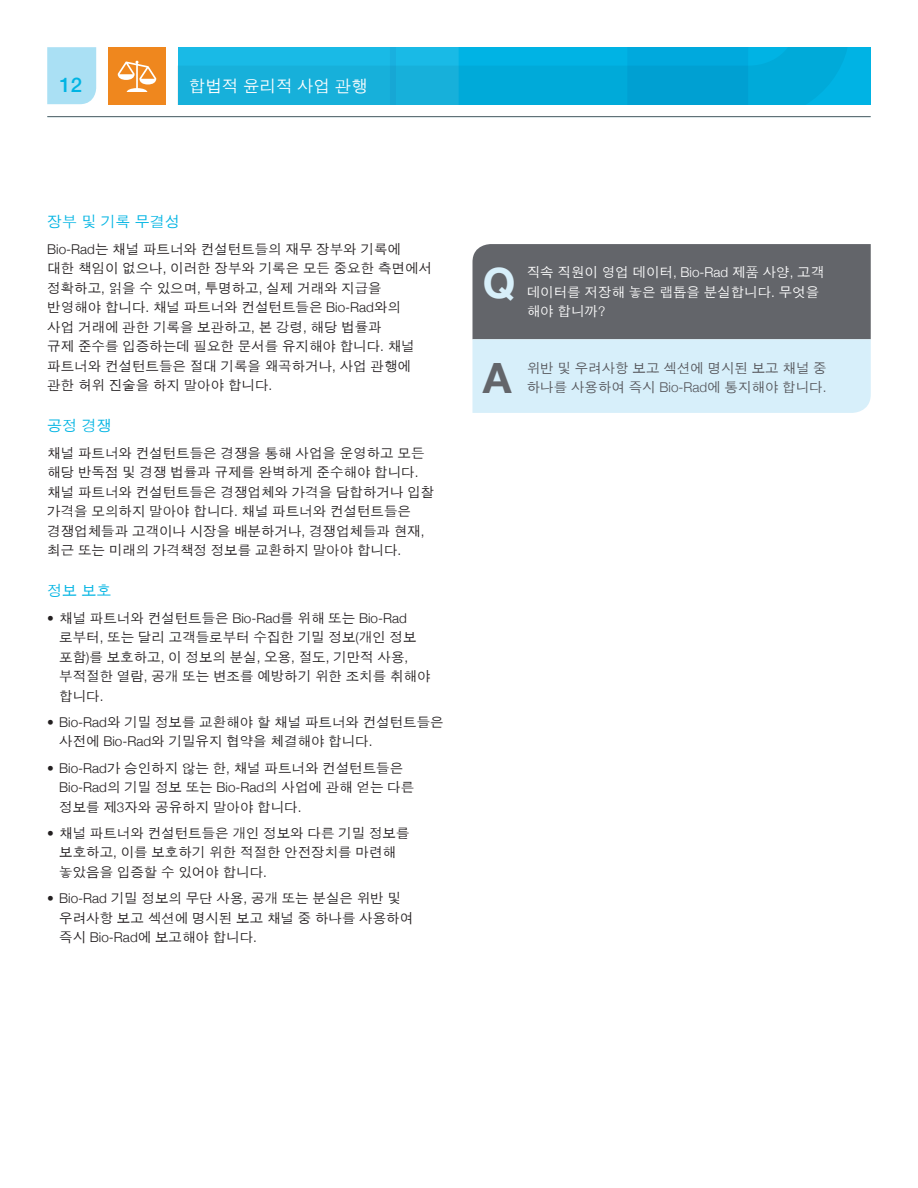
<style>
.page{position:relative;width:918px;height:1188px;background:#fff}
.page>*{position:absolute;margin:0;border:0;box-sizing:border-box;transform-origin:0 0}
.t1{font:700 42px "Helvetica Neue LT Std";color:#d7effa}
.t2{font:700 42px "Helvetica Neue LT Std";color:#63656a}
.t3{font:500 20.25px "Helvetica Neue LT Std";color:#00b4e3}
.t4{font:16.5px "Apple Gothic";color:#fff}
.t5{font:15px "Apple Gothic";color:#00b4e3}
.t6{font:13.5px/19.5px "Apple Gothic";color:#231f20}
.t7{font:13.5px/19.5px "Apple Gothic";color:#fff}
.t8{font:13.5px/19.5px "Apple Gothic";color:#54555a}
.t9{font:13.5px "Apple Gothic";letter-spacing:-.045em;color:#fff}
.s1{font-family:"Helvetica Neue";font-weight:300}
</style>
<div class="page">
<svg style="left:178px;top:47px;width:693px;height:57px;background:#09addb"></svg>
<hr style="left:47px;top:114px;width:826px;height:4px;background:#006e8a;opacity:.25">
<div style="left:47px;top:47px;width:49px;height:57px;background:#aae0f4"></div>
<div style="left:108px;top:47px;width:58px;height:57px;background:#ef871e"></div>
<svg style="left:118px;top:61px;width:38px;height:31px"></svg>
<svg style="left:472px;top:244px;width:399px;height:169px;background:#96a1a9"></svg>
<h2 class="t3" style="left:60px;top:73px;width:24px">12</h2>
<p class="t4" style="left:189px;top:76px;width:180px">합법적 윤리적 사업 관행</p>
<p class="t5" style="left:47px;top:214px;width:134px">장부 및 기록 무결성</p>
<p class="t6" style="left:47px;top:239px;width:386px"><span class="s1">Bio-Rad</span>는 채널 파트너와 컨설턴트들의 재무 장부와 기록에<br>대한 책임이 없으나<span class="s1">,</span> 이러한 장부와 기록은 모든 중요한 측면에서 정확하고<span class="s1">,</span> 읽을 수 있으며<span class="s1">,</span> 투명하고<span class="s1">,</span> 실제 거래와 지급을 반영해야 합니다<span class="s1">.</span> 채널 파트너와 컨설턴트들은 <span class="s1">Bio-Rad</span>와의<br>사업 거래에 관한 기록을 보관하고<span class="s1">,</span> 본 강령<span class="s1">,</span> 해당 법률과<br>규제 준수를 입증하는데 필요한 문서를 유지해야 합니다<span class="s1">.</span> 채널 파트너와 컨설턴트들은 절대 기록을 왜곡하거나<span class="s1">,</span> 사업 관행에 관한 허위 진술을 하지 말아야 합니다<span class="s1">.</span></p>
<p class="t5" style="left:47px;top:418px;width:66px">공정 경쟁</p>
<p class="t6" style="left:47px;top:443px;width:389px">채널 파트너와 컨설턴트들은 경쟁을 통해 사업을 운영하고 모든 해당 반독점 및 경쟁 법률과 규제를 완벽하게 준수해야 합니다<span class="s1">. </span>채널 파트너와 컨설턴트들은 경쟁업체와 가격을 담합하거나 입찰 가격을 모의하지 말아야 합니다<span class="s1">.</span> 채널 파트너와 컨설턴트들은 경쟁업체들과 고객이나 시장을 배분하거나<span class="s1">,</span> 경쟁업체들과 현재<span class="s1">, </span>최근 또는 미래의 가격책정 정보를 교환하지 말아야 합니다<span class="s1">.</span></p>
<p class="t5" style="left:47px;top:583px;width:66px">정보 보호</p>
<p class="t6" style="left:59px;top:608px;width:373px;text-indent:-12px"><span class="s1">•</span> 채널 파트너와 컨설턴트들은 <span class="s1">Bio-Rad</span>를 위해 또는 <span class="s1">Bio-Rad </span>로부터<span class="s1">,</span> 또는 달리 고객들로부터 수집한 기밀 정보<span class="s1">(</span>개인 정보 포함<span class="s1">)</span>를 보호하고<span class="s1">,</span> 이 정보의 분실<span class="s1">,</span> 오용<span class="s1">,</span> 절도<span class="s1">,</span> 기만적 사용<span class="s1">, </span>부적절한 열람<span class="s1">,</span> 공개 또는 변조를 예방하기 위한 조치를 취해야 합니다<span class="s1">.</span></p>
<p class="t6" style="left:59px;top:713px;width:386px;text-indent:-12px"><span class="s1">• Bio-Rad</span>와 기밀 정보를 교환해야 할 채널 파트너와 컨설턴트들은 사전에 <span class="s1">Bio-Rad</span>와 기밀유지 협약을 체결해야 합니다<span class="s1">.</span></p>
<p class="t6" style="left:59px;top:758px;width:357px;text-indent:-12px"><span class="s1">• Bio-Rad</span>가 승인하지 않는 한<span class="s1">,</span> 채널 파트너와 컨설턴트들은<br><span class="s1">Bio-Rad</span>의 기밀 정보 또는 <span class="s1">Bio-Rad</span>의 사업에 관해 얻는 다른 정보를 제<span class="s1">3</span>자와 공유하지 말아야 합니다<span class="s1">.</span></p>
<p class="t6" style="left:59px;top:824px;width:352px;text-indent:-12px"><span class="s1">•</span> 채널 파트너와 컨설턴트들은 개인 정보와 다른 기밀 정보를 보호하고<span class="s1">,</span> 이를 보호하기 위한 적절한 안전장치를 마련해 놓았음을 입증할 수 있어야 합니다<span class="s1">.</span></p>
<p class="t6" style="left:59px;top:889px;width:356px;text-indent:-12px"><span class="s1">• Bio-Rad</span> 기밀 정보의 무단 사용<span class="s1">,</span> 공개 또는 분실은 위반 및 우려사항 보고 섹션에 명시된 보고 채널 중 하나를 사용하여 즉시 <span class="s1">Bio-Rad</span>에 보고해야 합니다<span class="s1">.</span></p>
<h1 class="t1" style="left:483px;top:257px;width:34px">Q</h1>
<p class="t7" style="left:527px;top:263px;width:299px">직속 직원이 영업 데이터<span class="s1">, Bio-Rad</span> 제품 사양<span class="s1">,</span> 고객 데이터를 저장해 놓은 랩톱을 분실합니다<span class="s1">.</span> 무엇을 해야 합니까<span class="s1">?</span></p>
<p class="t9" style="left:526px;top:267px;width:176px">언제 문제를 제기해야 합니까<span class="s1">?</span></p>
<h1 class="t2" style="left:483px;top:352px;width:30px">A</h1>
<p class="t8" style="left:527px;top:358px;width:302px">위반 및 우려사항 보고 섹션에 명시된 보고 채널 중 하나를 사용하여 즉시 <span class="s1">Bio-Rad</span>에 통지해야 합니다<span class="s1">.</span></p>
</div>
